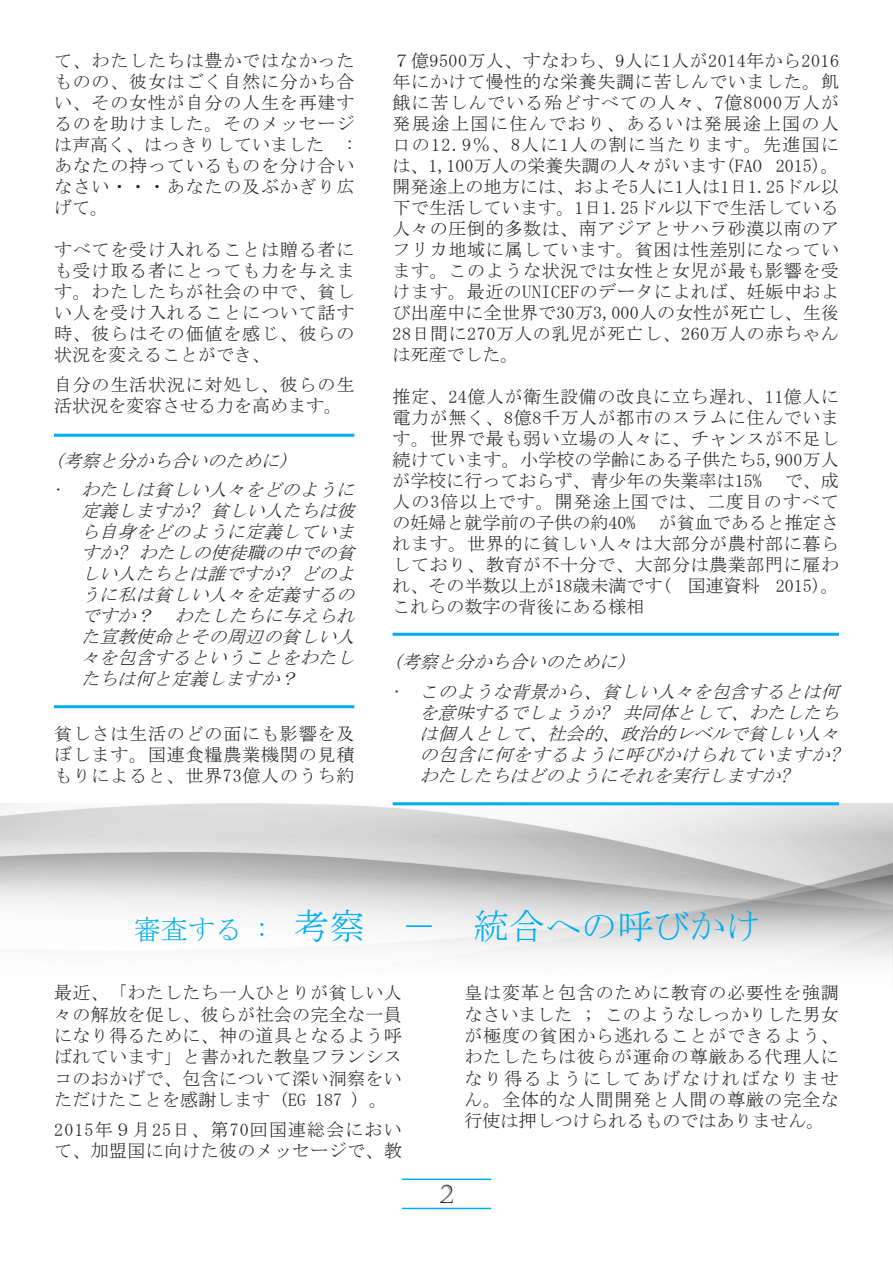
<style>
.page{position:relative;width:893px;height:1263px;background:#fff}
.page>*{position:absolute;margin:0;border:0;box-sizing:border-box;transform-origin:0 0}
.t1{font:36px "MS Mincho";color:#00aeef}
.t2{font:25.5px "Castellar";color:#231f20}
.t3{font:18px/21px "MS Mincho";letter-spacing:.015em;color:#231f20;text-align:justify}
.t4{font:italic 18px/21px "MS Mincho";color:#231f20;text-align:justify}
.t5{font:18px/21.3px "MS Mincho";letter-spacing:.06em;color:#231f20}
.s1{font-style:normal}
.s2{font-size:27px}
</style>
<div class="page">
<hr style="left:402px;top:1178px;width:89px;height:2px;background:#00aeef">
<hr style="left:402px;top:1208px;width:89px;height:1px;background:#00aeef">
<hr style="left:54px;top:434px;width:300px;height:3px;background:#00aeef">
<hr style="left:54px;top:705px;width:300px;height:3px;background:#00aeef">
<hr style="left:393px;top:633px;width:446px;height:3px;background:#00aeef">
<hr style="left:393px;top:802px;width:446px;height:3px;background:#00aeef">
<p class="t3" style="left:54px;top:50px;width:302px">て、わたしたちは豊かではなかったものの、彼女はごく自然に分かち合い、その女性が自分の人生を再建するのを助けました。そのメッセージは声高く、はっきりしていました :あなたの持っているものを分け合いなさい・・・あなたの及ぶかぎり広げて。</p>
<p class="t3" style="left:54px;top:239px;width:302px">すべてを受け入れることは贈る者にも受け取る者にとっても力を与えます。わたしたちが社会の中で、貧しい人を受け入れることについて話す時、彼らはその価値を感じ、彼らの状況を変えることができ、</p>
<p class="t3" style="left:54px;top:374px;width:302px">自分の生活状況に対処し、彼らの生活状況を変容させる力を高めます。</p>
<p class="t4" style="left:54px;top:450px;width:241px">(考察と分かち合いのために)</p>
<p class="t4" style="left:81px;top:479px;width:280px;text-indent:-27px"><span class="s1">•</span> わたしは貧しい人々をどのように定義しますか? 貧しい人たちは彼ら自身をどのように定義していますか? わたしの使徒職の中での貧しい人たちとは誰ですか? どのように私は貧しい人々を定義するのですか？ わたしたちに与えられた宣教使命とその周辺の貧しい人々を包含するということをわたしたちは何と定義しますか？　</p>
<p class="t3" style="left:54px;top:723px;width:302px">貧しさは生活のどの面にも影響を及ぼします。国連食糧農業機関の見積もりによると、世界73億人のうち約</p>
<p class="t3" style="left:393px;top:50px;width:448px">７億9500万人、すなわち、9人に1人が2014年から2016年にかけて慢性的な栄養失調に苦しんでいました。飢餓に苦しんでいる殆どすべての人々、7億8000万人が発展途上国に住んでおり、あるいは発展途上国の人口の12.9％、8人に1人の割に当たります。先進国には、1,100万人の栄養失調の人々がいます(FAO 2015)。開発途上の地方には、およそ5人に1人は1日1.25ドル以下で生活しています。1日1.25ドル以下で生活している人々の圧倒的多数は、南アジアとサハラ砂漠以南のアフリカ地域に属しています。貧困は性差別になっています。このような状況では女性と女児が最も影響を受けます。最近のUNICEFのデータによれば、妊娠中および出産中に全世界で30万3,000人の女性が死亡し、生後28日間に270万人の乳児が死亡し、260万人の赤ちゃんは死産でした。</p>
<p class="t3" style="left:393px;top:386px;width:448px">推定、24億人が衛生設備の改良に立ち遅れ、11億人に電力が無く、8億8千万人が都市のスラムに住んでいます。世界で最も弱い立場の人々に、チャンスが不足し続けています。小学校の学齢にある子供たち5,900万人が学校に行っておらず、青少年の失業率は15%</p>
<p class="t3" style="left:393px;top:470px;width:448px;text-indent:392px">で、成人の3倍以上です。開発途上国では、二度目のすべての妊婦と就学前の子供の約40%</p>
<p class="t3" style="left:393px;top:512px;width:448px;text-indent:266px">が貧血であると推定されます。世界的に貧しい人々は大部分が農村部に暮らしており、教育が不十分で、大部分は農業部門に雇われ、その半数以上が18歳未満です( 国連資料 2015)。これらの数字の背後にある様相</p>
<p class="t4" style="left:393px;top:651px;width:241px">(考察と分かち合いのために)</p>
<p class="t4" style="left:420px;top:681px;width:426px;text-indent:-27px"><span class="s1">•</span> このような背景から、貧しい人々を包含するとは何を意味するでしょうか? 共同体として、わたしたちは個人として、社会的、政治的レベルで貧しい人々の包含に何をするように呼びかけられていますか?わたしたちはどのようにそれを実行しますか?</p>
<p class="t1" style="left:134px;top:908px;width:629px"><span class="s2">審査する :</span> 考察　－　統合への呼びかけ</p>
<p class="t3" style="left:54px;top:982px;width:349px">最近、「わたしたち一人ひとりが貧しい人々の解放を促し、彼らが社会の完全な一員になり得るために、神の道具となるよう呼ばれています」と書かれた教皇フランシスコのおかげで、包含について深い洞察をいただけたことを感謝します (EG 187 ) 。</p>
<p class="t5" style="left:54px;top:1118px;width:349px">2015年９月25日、第70回国連総会において、加盟国に向けた彼のメッセージで、教</p>
<p class="t3" style="left:464px;top:982px;width:376px">皇は変革と包含のために教育の必要性を強調なさいました ; このようなしっかりした男女が極度の貧困から逃れることができるよう、わたしたちは彼らが運命の尊厳ある代理人になり得るようにしてあげなければなりません。全体的な人間開発と人間の尊厳の完全な行使は押しつけられるものではありません。</p>
<p class="t2" style="left:440px;top:1179px;width:15px">2</p>
</div>
